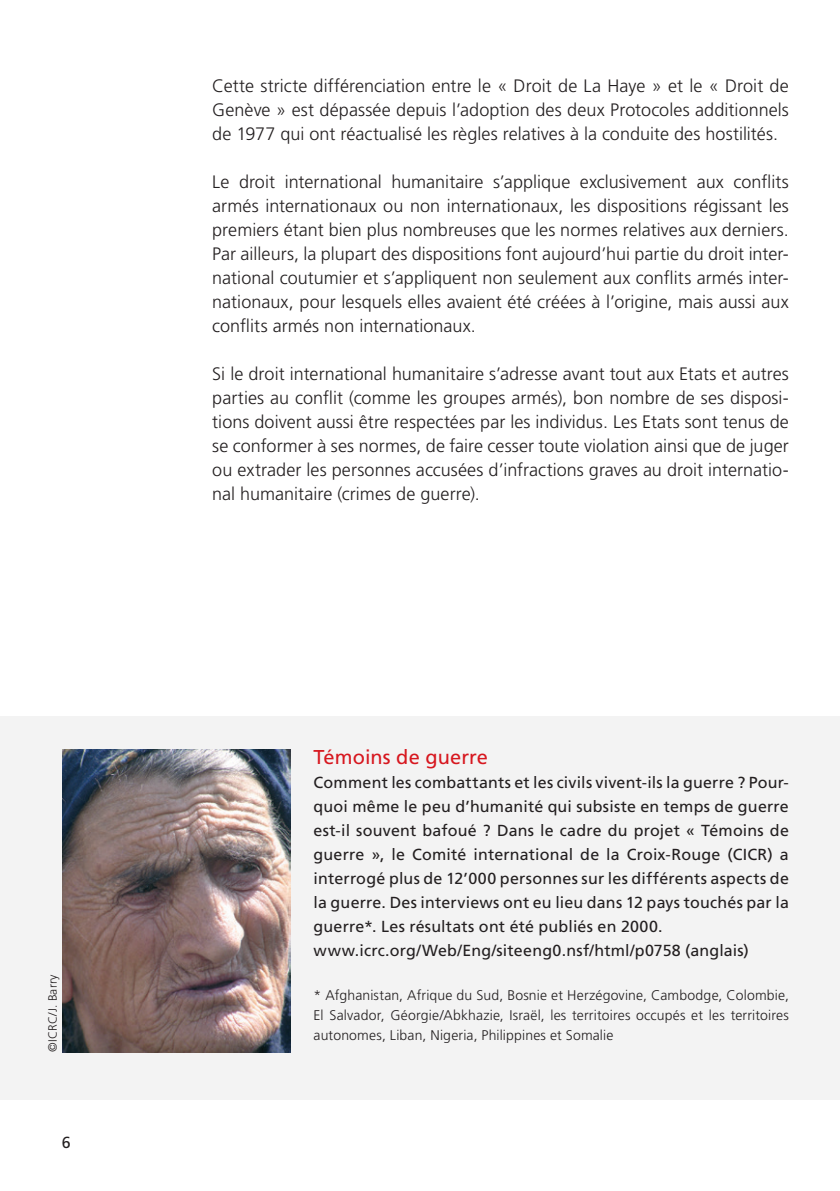
<style>
.page{position:relative;width:840px;height:1191px;background:#fff}
.page>*{position:absolute;margin:0;border:0;box-sizing:border-box;transform-origin:0 0}
._5_1_Kasten_Titel{font:20px "Frutiger LT Pro";letter-spacing:.005em;color:#d7171f}
._4_Fliesstext{font:300 18px/24px "Frutiger LT Pro";color:#231f20;text-align:justify}
._5_2_Kasten_Text{font:16px/24px "Frutiger LT Pro";letter-spacing:.015em;color:#231f20;text-align:justify}
._6_Anmerkung{font:300 14px/20px "Frutiger LT Pro";letter-spacing:.015em;color:#231f20;text-align:justify}
._7_Copyright{font:300 12px "Frutiger LT Pro";letter-spacing:.02em;color:#231f20}
</style>
<div class="page">
<div style="left:0;top:716px;width:839px;height:384px;background:#f3f3f3"></div>
<img style="left:62px;top:749px;width:228px;height:303px">
<p class="_7_Copyright" style="left:46px;top:1052px;width:79px;rotate:-90deg">©ICRC/J. Barry</p>
<p class="_5_2_Kasten_Text" style="left:62px;top:1131px;width:10px">6</p>
<p class="_4_Fliesstext" style="left:212px;top:74px;width:578px">Cette stricte différenciation entre le « Droit de La Haye » et le « Droit de Genève » est dépassée depuis l’adoption des deux Protocoles additionnels de 1977 qui ont réactualisé les règles relatives à la conduite des hostilités.</p>
<p class="_4_Fliesstext" style="left:212px;top:170px;width:578px">Le droit international humanitaire s’applique exclusivement aux conflits armés internationaux ou non internationaux, les dispositions régissant les premiers étant bien plus nombreuses que les normes relatives aux derniers.<br>Par ailleurs, la plupart des dispositions font aujourd’hui partie du droit inter&shy;national coutumier et s’appliquent non seulement aux conflits armés inter&shy;nationaux, pour lesquels elles avaient été créées à l’origine, mais aussi aux conflits armés non internationaux.</p>
<p class="_4_Fliesstext" style="left:212px;top:362px;width:578px">Si le droit international humanitaire s’adresse avant tout aux Etats et autres parties au conflit (comme les groupes armés), bon nombre de ses disposi&shy;tions doivent aussi être respectées par les individus. Les Etats sont tenus de se conformer à ses normes, de faire cesser toute violation ainsi que de juger ou extrader les personnes accusées d’infractions graves au droit internatio&shy;nal humanitaire (crimes de guerre).</p>
<p class="_5_1_Kasten_Titel" style="left:313px;top:745px;width:176px">Témoins de guerre</p>
<p class="_5_2_Kasten_Text" style="left:313px;top:771px;width:476px">Comment les combattants et les civils vivent-ils la guerre ? Pour&shy;quoi même le peu d’humanité qui subsiste en temps de guerre est-il souvent bafoué ? Dans le cadre du projet « Témoins de guerre », le Comité international de la Croix-Rouge (CICR) a interrogé plus de 12’000 personnes sur les différents aspects de la guerre. Des interviews ont eu lieu dans 12 pays touchés par la guerre*. Les résultats ont été publiés en 2000.</p>
<p class="_5_2_Kasten_Text" style="left:313px;top:939px;width:436px">www.icrc.org/Web/Eng/siteeng0.nsf/html/p0758 (anglais)</p>
<p class="_6_Anmerkung" style="left:313px;top:985px;width:476px">* Afghanistan, Afrique du Sud, Bosnie et Herzégovine, Cambodge, Colombie, El Salvador, Géorgie/Abkhazie, Israël, les territoires occupés et les territoires autonomes, Liban, Nigeria, Philippines et Somalie</p>
</div>
